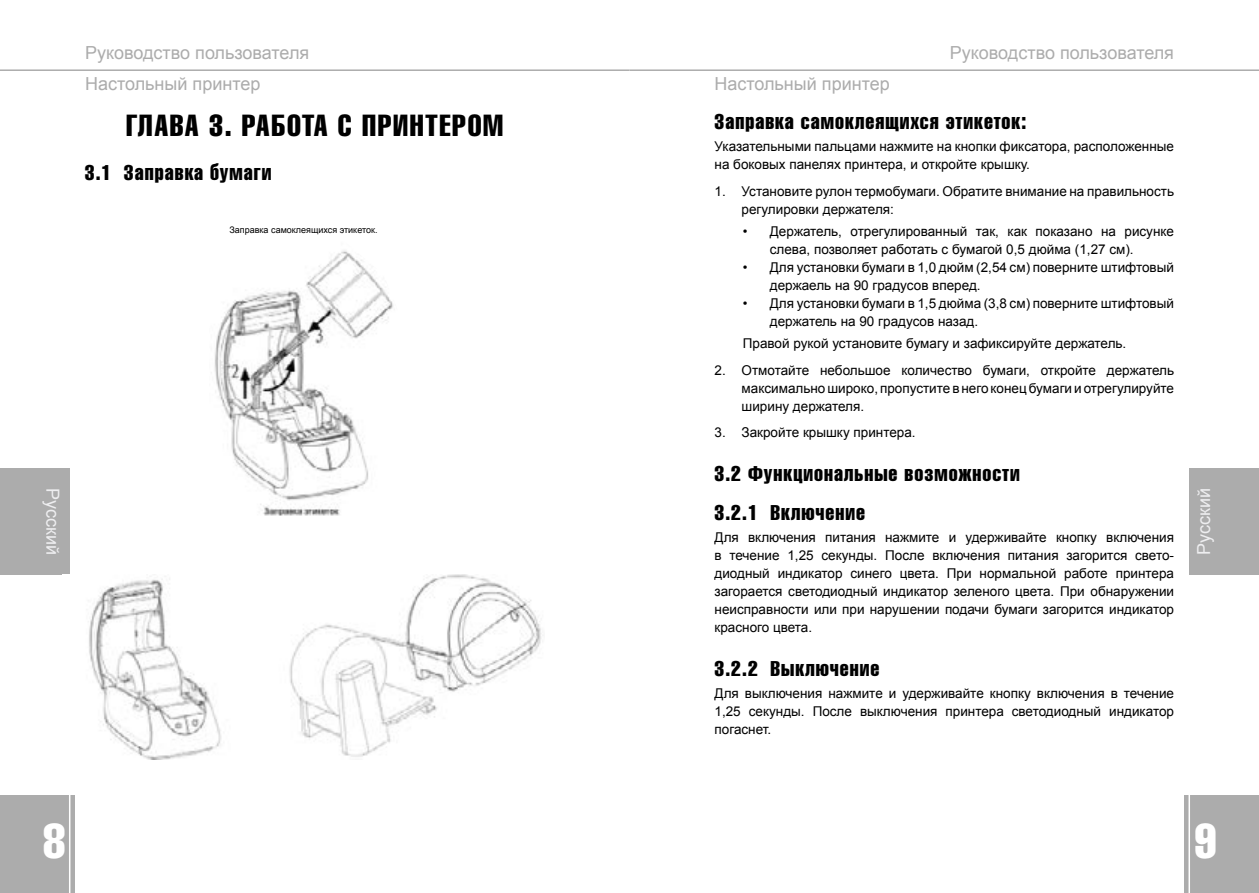
<style>
.page{position:relative;width:1259px;height:893px;background:#fff}
.page>*{position:absolute;margin:0;border:0;box-sizing:border-box;transform-origin:0 0}
.t1{font:48px "AG Letterica Compressed C";color:#fff}
.t2{font:30px "AG Letterica Compressed C";letter-spacing:.055em;color:#000}
.t3{font:21px/39.3px "AG Letterica Compressed C";letter-spacing:.05em;color:#000}
.t4{font:18px "Arial";color:#acacac}
.t5{font:18px "Arial";color:#eeeef0}
.t6{font:13.5px/18px "Arial";color:#000}
.t7{font:9px "Arial";color:#000}
</style>
<div class="page">
<div style="left:0;top:795px;width:75px;height:98px;background:#acacac"></div>
<div style="left:1184px;top:795px;width:75px;height:98px;background:#acacac"></div>
<div style="left:0;top:468px;width:70px;height:107px;background:#acacac"></div>
<div style="left:1189px;top:468px;width:70px;height:107px;background:#acacac"></div>
<hr style="left:69px;top:795px;width:1px;height:98px;background:#fff">
<hr style="left:1188px;top:795px;width:2px;height:98px;background:#fff">
<hr style="left:0;top:69px;width:629px;height:2px;background:#acacac">
<hr style="left:629px;top:69px;width:630px;height:2px;background:#acacac">
<img style="left:214px;top:250px;width:179px;height:266px">
<img style="left:89px;top:575px;width:452px;height:184px">
<h3 class="t4" style="left:85px;top:41px;width:226px">Руководство пользователя</h3>
<h3 class="t4" style="left:950px;top:41px;width:226px">Руководство пользователя</h3>
<h3 class="t4" style="left:85px;top:72px;width:177px">Настольный принтер</h3>
<h3 class="t4" style="left:714px;top:72px;width:177px">Настольный принтер</h3>
<h2 class="t2" style="left:126px;top:109px;width:379px">ГЛАВА 3. РАБОТА С ПРИНТЕРОМ</h2>
<h3 class="t3" style="left:85px;top:153px;width:188px">3.1 Заправка бумаги</h3>
<h3 class="t3" style="left:714px;top:102px;width:313px">Заправка самоклеящихся этикеток:</h3>
<p class="t6" style="left:714px;top:138px;width:461px">Указательными пальцами нажмите на кнопки фиксатора, расположенные на боковых панелях принтера, и откройте крышку.</p>
<p class="t6" style="left:741px;top:182px;width:434px;text-indent:-27px">1. Установите рулон термобумаги. Обратите внимание на правильность регулировки держателя:</p>
<p class="t6" style="left:770px;top:222px;width:406px;text-indent:-27px">• Держатель, отрегулированный так, как показано на рисунке слева, позволяет работать с бумагой 0,5 дюйма (1,27 см).</p>
<p class="t6" style="left:770px;top:258px;width:406px;text-indent:-27px">• Для установки бумаги в 1,0 дюйм (2,54 см) поверните штифтовый держаель на 90 градусов вперед.</p>
<p class="t6" style="left:770px;top:294px;width:406px;text-indent:-27px">• Для установки бумаги в 1,5 дюйма (3,8 см) поверните штифтовый держатель на 90 градусов назад.</p>
<p class="t6" style="left:743px;top:335px;width:385px">Правой рукой установите бумагу и зафиксируйте держатель.</p>
<p class="t6" style="left:741px;top:361px;width:434px;text-align:justify;text-indent:-27px">2. Отмотайте небольшое количество бумаги, откройте держатель максимально широко, пропустите в него конец бумаги и отрегулируйте ширину держателя.</p>
<p class="t6" style="left:714px;top:424px;width:203px">3. Закройте крышку принтера.</p>
<h3 class="t3" style="left:714px;top:454px;width:307px">3.2 Функциональные возможности<br>3.2.1 Включение</h3>
<p class="t6" style="left:714px;top:529px;width:461px;text-align:justify">Для включения питания нажмите и удерживайте кнопку включения в течение 1,25 секунды. После включения питания загорится свето&shy;диодный индикатор синего цвета. При нормальной работе принтера загорается светодиодный индикатор зеленого цвета. При обнаружении неисправности или при нарушении подачи бумаги загорится индикатор красного цвета.</p>
<h3 class="t3" style="left:714px;top:649px;width:166px">3.2.2 Выключение</h3>
<p class="t6" style="left:714px;top:684px;width:461px;text-align:justify">Для выключения нажмите и удерживайте кнопку включения в течение 1,25 секунды. После выключения принтера светодиодный индикатор погаснет.</p>
<p class="t7" style="left:229px;top:224px;width:150px">Заправка самоклеящихся этикеток.</p>
<h3 class="t5" style="left:65px;top:488px;width:68px;rotate:90deg">Русский</h3>
<h3 class="t5" style="left:1192px;top:555px;width:68px;rotate:-90deg">Русский</h3>
<h1 class="t1" style="left:43px;top:815px;width:24px">8</h1>
<h1 class="t1" style="left:1194px;top:815px;width:24px">9</h1>
</div>
